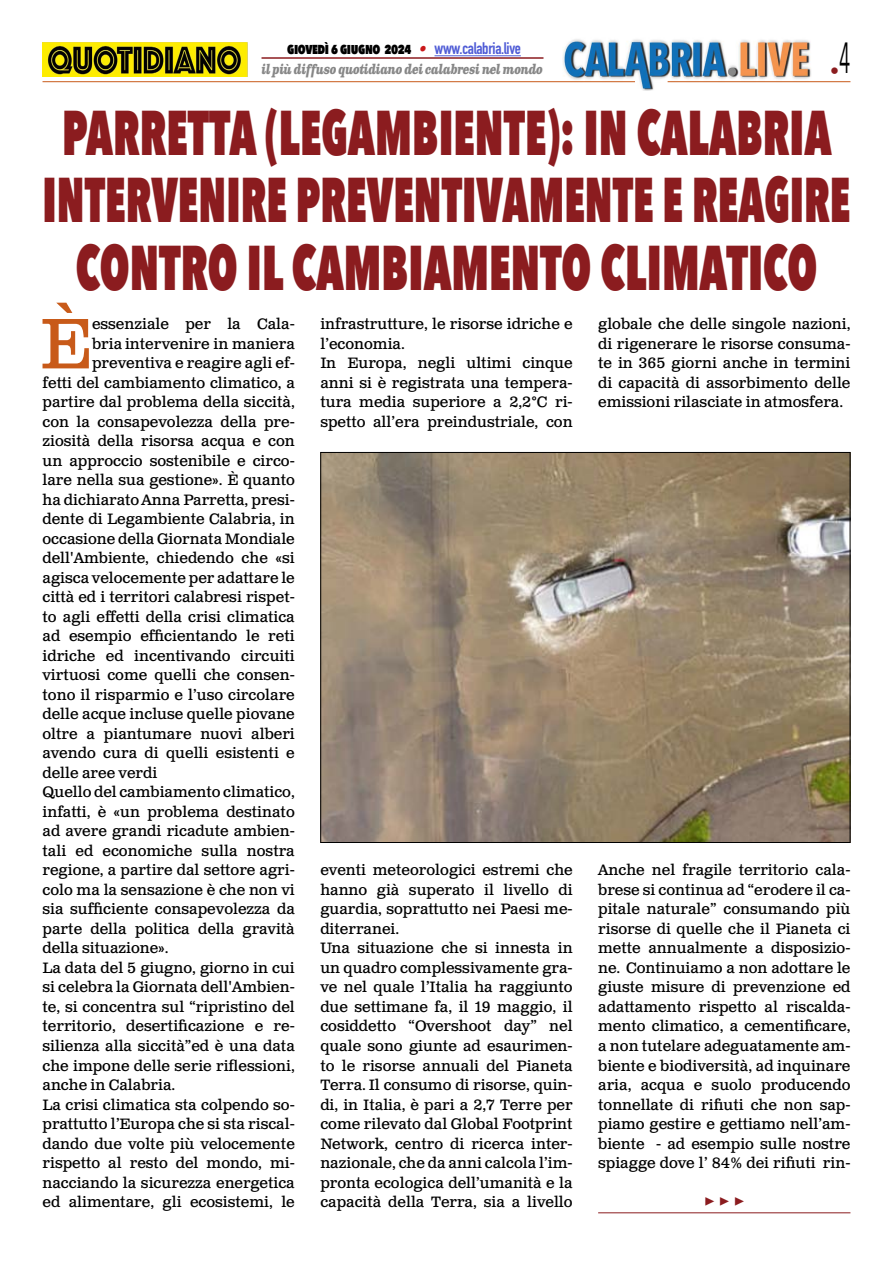
<style>
.page{position:relative;width:893px;height:1263px;background:#fff}
.page>*{position:absolute;margin:0;border:0;box-sizing:border-box;transform-origin:0 0}
.t1{font:71.25px "Clarendon Text Pro";color:#c85a19}
.t2{font:800 63px/67.5px "Avenir Next Condensed";color:#8b1c1f;text-align:center;scale:.73 1}
.t3{font:700 18px "Minion Pro";color:#8b1c1f}
.t4{font:18px "Avenir Next Condensed";color:#8b1c1f}
.t5{font:15px/19.5px "Clarendon Text Pro";color:#000}
.t6{font:800 15px "Avenir Next Condensed";letter-spacing:-.03em;color:#000;scale:.9 1}
.t7{font:italic 700 13.5px "Clarendon Text Pro";letter-spacing:-.05em;color:#878787;scale:.79 1}
.s1{font-family:"Clarendon Text Pro";font-weight:700;font-style:italic;color:#ca181a}
.s2{font-family:"DIN Condensed";font-weight:700;font-size:16.5px;color:#4f5cd6}
</style>
<div class="page">
<img style="left:563px;top:39px;width:248px;height:51px">
<hr style="left:43px;top:81px;width:592px;height:1px;background:#c85a19">
<hr style="left:668px;top:81px;width:182px;height:1px;background:#c85a19">
<hr style="left:434px;top:55px;width:87px;height:1px;background:#4f5cd6">
<hr style="left:261px;top:57px;width:282px;height:2px;background:#8b1c1f">
<img style="left:43px;top:42px;width:204px;height:35px">
<img style="left:323px;top:454px;width:525px;height:387px">
<hr style="left:598px;top:1212px;width:252px;height:1px;background:#8b1c1f">
<p class="t4" style="left:830px;top:55px;width:22px">•<sup>4</sup></p>
<p class="t6" style="left:287px;top:39px;width:261px">giovedì 6 giugno 2024 <span class="s1">•</span> <span class="s2">www.calabria.live</span></p>
<p class="t7" style="left:261px;top:61px;width:358px">il più diffuso quotidiano dei calabresi nel mondo</p>
<h2 class="t2" style="left:43px;top:98px;width:1108px">PARRETTA (LEGAMBIENTE): IN CALABRIA<br>INTERVENIRE PREVENTIVAMENTE E REAGIRE<br>CONTRO IL CAMBIAMENTO CLIMATICO</h2>
<h1 class="t1" style="left:40px;top:301px;width:54px">È</h1>
<p class="t5" style="left:320px;top:315px;width:254px">infrastrutture, le risorse idriche e l’economia.<br>In Europa, negli ultimi cinque anni si è registrata una tempera&shy;tura media superiore a 2,2°C ri&shy;spetto all’era preindustriale, con</p>
<p class="t5" style="left:598px;top:315px;width:254px;text-align:justify">globale che delle singole nazioni, di rigenerare le risorse consuma&shy;te in 365 giorni anche in termini di capacità di assorbimento delle emissioni rilasciate in atmosfera.</p>
<p class="t5" style="left:92px;top:315px;width:204px">essenziale per la Cala-</p>
<p class="t5" style="left:92px;top:335px;width:204px">bria intervenire in maniera</p>
<p class="t5" style="left:92px;top:354px;width:204px">preventiva e reagire agli ef-</p>
<p class="t5" style="left:43px;top:374px;width:254px">fetti del cambiamento climatico, a</p>
<p class="t5" style="left:43px;top:393px;width:254px">partire dal problema della siccità,</p>
<p class="t5" style="left:43px;top:413px;width:254px">con la consapevolezza della pre-</p>
<p class="t5" style="left:43px;top:432px;width:254px">ziosità della risorsa acqua e con</p>
<p class="t5" style="left:43px;top:452px;width:254px">un approccio sostenibile e circo-</p>
<p class="t5" style="left:43px;top:471px;width:254px">lare nella sua gestione». È quanto</p>
<p class="t5" style="left:43px;top:491px;width:254px">ha dichiarato Anna Parretta, presi-</p>
<p class="t5" style="left:43px;top:510px;width:254px">dente di Legambiente Calabria, in</p>
<p class="t5" style="left:43px;top:530px;width:254px">occasione della Giornata Mondiale</p>
<p class="t5" style="left:43px;top:549px;width:254px">dell'Ambiente, chiedendo che «si</p>
<p class="t5" style="left:43px;top:569px;width:254px">agisca velocemente per adattare le</p>
<p class="t5" style="left:43px;top:588px;width:254px">città ed i territori calabresi rispet-</p>
<p class="t5" style="left:43px;top:608px;width:254px">to agli effetti della crisi climatica</p>
<p class="t5" style="left:43px;top:627px;width:254px">ad esempio efficientando le reti</p>
<p class="t5" style="left:43px;top:647px;width:254px">idriche ed incentivando circuiti</p>
<p class="t5" style="left:43px;top:666px;width:254px">virtuosi come quelli che consen-</p>
<p class="t5" style="left:43px;top:686px;width:254px">tono il risparmio e l’uso circolare</p>
<p class="t5" style="left:43px;top:705px;width:254px">delle acque incluse quelle piovane</p>
<p class="t5" style="left:43px;top:725px;width:254px">oltre a piantumare nuovi alberi</p>
<p class="t5" style="left:43px;top:744px;width:254px">avendo cura di quelli esistenti e</p>
<p class="t5" style="left:43px;top:764px;width:116px">delle aree verdi</p>
<p class="t5" style="left:43px;top:783px;width:254px">Quello del cambiamento climatico,</p>
<p class="t5" style="left:43px;top:803px;width:254px">infatti, è «un problema destinato</p>
<p class="t5" style="left:43px;top:822px;width:254px">ad avere grandi ricadute ambien-</p>
<p class="t5" style="left:43px;top:842px;width:254px">tali ed economiche sulla nostra</p>
<p class="t5" style="left:43px;top:861px;width:254px">regione, a partire dal settore agri-</p>
<p class="t5" style="left:43px;top:881px;width:254px">colo ma la sensazione è che non vi</p>
<p class="t5" style="left:43px;top:900px;width:254px">sia sufficiente consapevolezza da</p>
<p class="t5" style="left:43px;top:920px;width:254px">parte della politica della gravità</p>
<p class="t5" style="left:43px;top:939px;width:128px">della situazione».</p>
<p class="t5" style="left:43px;top:959px;width:254px">La data del 5 giugno, giorno in cui</p>
<p class="t5" style="left:43px;top:978px;width:254px">si celebra la Giornata dell'Ambien-</p>
<p class="t5" style="left:43px;top:998px;width:254px">te, si concentra sul “ripristino del</p>
<p class="t5" style="left:43px;top:1017px;width:254px">territorio, desertificazione e re-</p>
<p class="t5" style="left:43px;top:1037px;width:254px">silienza alla siccità”ed è una data</p>
<p class="t5" style="left:43px;top:1056px;width:254px">che impone delle serie riflessioni,</p>
<p class="t5" style="left:43px;top:1076px;width:134px">anche in Calabria.</p>
<p class="t5" style="left:43px;top:1095px;width:254px">La crisi climatica sta colpendo so-</p>
<p class="t5" style="left:43px;top:1115px;width:254px">prattutto l’Europa che si sta riscal-</p>
<p class="t5" style="left:43px;top:1134px;width:254px">dando due volte più velocemente</p>
<p class="t5" style="left:43px;top:1154px;width:254px">rispetto al resto del mondo, mi-</p>
<p class="t5" style="left:43px;top:1173px;width:254px">nacciando la sicurezza energetica</p>
<p class="t5" style="left:43px;top:1193px;width:254px">ed alimentare, gli ecosistemi, le</p>
<p class="t5" style="left:598px;top:861px;width:254px;text-align:justify">Anche nel fragile territorio cala&shy;brese si continua ad “erodere il ca&shy;pitale naturale” consumando più risorse di quelle che il Pianeta ci mette annualmente a disposizio&shy;ne. Continuiamo a non adottare le giuste misure di prevenzione ed adattamento rispetto al riscalda&shy;mento climatico, a cementificare, a non tutelare adeguatamente am&shy;biente e biodiversità, ad inquinare aria, acqua e suolo producendo tonnellate di rifiuti che non sap&shy;piamo gestire e gettiamo nell’am&shy;biente - ad esempio sulle nostre spiagge dove l’ 84% dei rifiuti rin-</p>
<p class="t3" style="left:704px;top:1188px;width:42px">▶ ▶ ▶</p>
<p class="t5" style="left:320px;top:861px;width:254px">eventi meteorologici estremi che hanno già superato il livello di guardia, soprattutto nei Paesi me&shy;diterranei.<br>Una situazione che si innesta in un quadro complessivamente gra&shy;ve nel quale l’Italia ha raggiunto due settimane fa, il 19 maggio, il cosiddetto “Overshoot day” nel quale sono giunte ad esaurimen&shy;to le risorse annuali del Pianeta<br>Terra. Il consumo di risorse, quin&shy;di, in Italia, è pari a 2,7 Terre per come rilevato dal Global Footprint<br>Network, centro di ricerca inter&shy;nazionale, che da anni calcola l’im&shy;pronta ecologica dell’umanità e la capacità della Terra, sia a livello</p>
</div>
